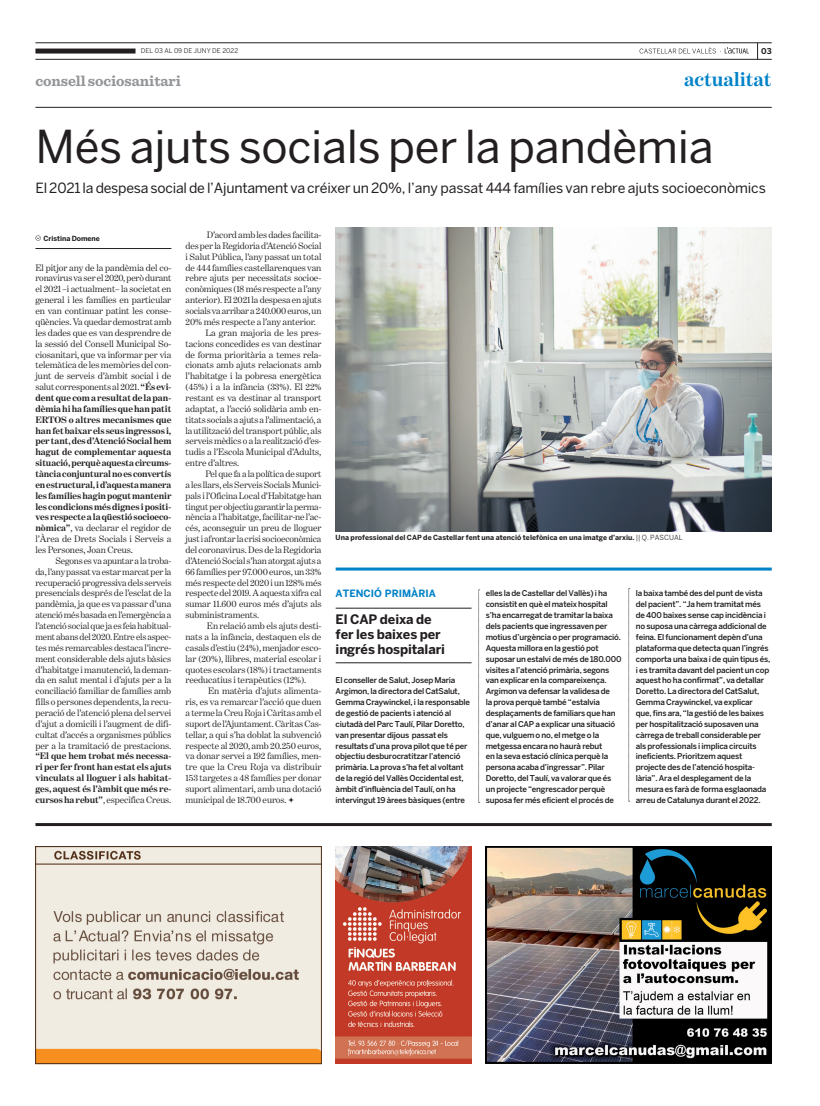
<style>
.page{position:relative;width:820px;height:1106px;background:#fff}
.page>*{position:absolute;margin:0;border:0;box-sizing:border-box;transform-origin:0 0}
._01_Titular_pàgina{font:45px "Benton Sans";letter-spacing:-.005em;color:#231f20}
.t1{font:700 20px "Benton Modern One";letter-spacing:-.005em;color:#0082c8}
.t2{font:700 15px "Sentinel";letter-spacing:-.005em;color:#939598}
._10_Entradeta{font:14px "Benton Sans";letter-spacing:-.015em;color:#231f20}
._07_Titular_despiece{font:700 13px/15px "Benton Sans";letter-spacing:-.01em;color:#231f20}
._00_Parrafo_básico_s{font:700 10px "Benton Sans";letter-spacing:.005em;color:#0082c8}
.t3{font:9.5px/10.9px "Benton Modern One";letter-spacing:-.01em;color:#231f20;text-align:justify}
._09_Despiece{font:500 8px/10.9px "Benton Sans";letter-spacing:-.025em;color:#231f20}
.t4{font:700 8px "Benton Sans";color:#231f20}
._11_Peu_foto{font:700 7px "Benton Sans";color:#231f20}
._12_Nom_redactor{font:700 7px "Benton Sans";letter-spacing:-.01em;color:#231f20}
.t5{font:6.5px "Benton Sans";letter-spacing:.005em;color:#231f20}
.s1{font-weight:700}
.s2{font-weight:400}
</style>
<div class="page">
<svg style="left:757px;top:44px;width:1px;height:15px"></svg>
<svg style="left:639px;top:47px;width:109px;height:7px"></svg>
<hr style="left:35px;top:107px;width:736px;height:1px;background:#231f20">
<hr style="left:35px;top:43px;width:736px;height:1px;background:#231f20">
<hr style="left:35px;top:59px;width:736px;height:1px;background:#231f20">
<div style="left:35px;top:49px;width:100px;height:5px;background:#231f20"></div>
<img style="left:35px;top:846px;width:286px;height:219px">
<img style="left:335px;top:846px;width:136px;height:217px">
<img style="left:485px;top:846px;width:286px;height:217px">
<hr style="left:35px;top:823px;width:736px;height:3px;background:#231f20">
<img style="left:335px;top:227px;width:436px;height:304px">
<hr style="left:335px;top:567px;width:436px;height:3px;background:#0082c8">
<hr style="left:335px;top:608px;width:136px;height:1px;background:#231f20">
<hr style="left:335px;top:662px;width:136px;height:1px;background:#231f20">
<svg style="left:288px;top:797px;width:6px;height:5px"></svg>
<svg style="left:478px;top:589px;width:1px;height:214px"></svg>
<svg style="left:35px;top:235px;width:6px;height:6px"></svg>
<hr style="left:35px;top:248px;width:136px;height:1px;background:#231f20">
<svg style="left:628px;top:588px;width:1px;height:214px"></svg>
<p class="t5" style="left:141px;top:47px;width:99px">DEL 03 AL 09 DE JUNY DE 2022</p>
<p class="t4" style="left:760px;top:46px;width:12px">03</p>
<p class="t2" style="left:35px;top:69px;width:147px">consell sociosanitari</p>
<p class="t1" style="left:684px;top:68px;width:89px">actualitat</p>
<p class="_01_Titular_pàgina" style="left:35px;top:120px;width:679px">Més ajuts socials per la pandèmia</p>
<p class="_10_Entradeta" style="left:35px;top:180px;width:731px">El 2021 la despesa social de l’Ajuntament va créixer un 20%, l’any passat 444 famílies van rebre ajuts socioeconòmics</p>
<p class="_12_Nom_redactor" style="left:43px;top:234px;width:58px">Cristina Domene</p>
<p class="t3" style="left:185px;top:229px;width:137px;text-indent:21px">D’acord amb les dades facilita&shy;des per la Regidoria d’Atenció Social i Salut Pública, l’any passat un total de 444 famílies castellarenques van rebre ajuts per necessitats socioe&shy;conòmiques (18 més respecte a l’any anterior). El 2021 la despesa en ajuts socials va arribar a 240.000 euros, un 20% més respecte a l’any anterior.</p>
<p class="t3" style="left:185px;top:327px;width:137px;text-indent:20px">La gran majoria de les pres&shy;tacions concedides es van destinar de forma prioritària a temes rela&shy;cionats amb ajuts relacionats amb l’habitatge i la pobresa energètica (45%) i a la infància (33%). El 22% restant es va destinar al transport adaptat, a l’acció solidària amb en&shy;titats socials a ajuts a l’alimentació, a la utilització del transport públic, als serveis mèdics o a la realització d’es&shy;tudis a l’Escola Municipal d’Adults, entre d’altres.</p>
<p class="t3" style="left:185px;top:468px;width:137px;text-indent:20px">Pel que fa a la política de suport a les llars, els Serveis Socials Munici&shy;pals i l’Oficina Local d’Habitatge han tingut per objectiu garantir la perma&shy;nència a l’habitatge, facilitar-ne l’ac&shy;cés, aconseguir un preu de lloguer just i afrontar la crisi socioeconòmica del coronavirus. Des de la Regidoria d’Atenció Social s’han atorgat ajuts a 66 famílies per 97.000 euros, un 33% més respecte del 2020 i un 128% més respecte del 2019. A aquesta xifra cal sumar 11.600 euros més d’ajuts als subministraments.</p>
<p class="t3" style="left:185px;top:620px;width:137px;text-indent:21px">En relació amb els ajuts desti&shy;nats a la infància, destaquen els de casals d’estiu (24%), menjador esco&shy;lar (20%), llibres, material escolar i quotes escolars (18%) i tractaments reeducatius i terapèutics (12%).</p>
<p class="t3" style="left:185px;top:685px;width:137px;text-indent:23px">En matèria d’ajuts alimenta&shy;ris, es va remarcar l’acció que duen a terme la Creu Roja i Càritas amb el suport de l’Ajuntament. Càritas Cas&shy;tellar, a qui s’ha doblat la subvenció respecte al 2020, amb 20.250 euros, va donar servei a 192 famílies, men&shy;tre que la Creu Roja va distribuir 153 targetes a 48 famílies per donar suport alimentari, amb una dotació municipal de 18.700 euros.</p>
<p class="t3" style="left:35px;top:262px;width:137px">El pitjor any de la pandèmia del co&shy;ronavirus va ser el 2020, però durant el 2021 –i actualment– la societat en general i les famílies en particular en van continuar patint les conse&shy;qüències. Va quedar demostrat amb les dades que es van desprendre de la sessió del Consell Municipal So&shy;ciosanitari, que va informar per via telemàtica de les memòries del con&shy;junt de serveis d’àmbit social i de salut corresponents al 2021. <span class="s1">“És evi&shy;dent que com a resultat de la pan&shy;dèmia hi ha famílies que han patit ERTOS o altres mecanismes que han fet baixar els seus ingressos i, per tant, des d’Atenció Social hem hagut de complementar aquesta situació, perquè aquesta circums&shy;tància conjuntural no es convertís en estructural, i d’aquesta manera les famílies hagin pogut mantenir les condicions més dignes i positi&shy;ves respecte a la qüestió socioeco&shy;nòmica”</span>, va declarar el regidor de l’Àrea de Drets Socials i Serveis a les Persones, Joan Creus.</p>
<p class="t3" style="left:35px;top:555px;width:137px;text-indent:20px">Segons es va apuntar a la troba&shy;da, l’any passat va estar marcat per la recuperació progressiva dels serveis presencials després de l’esclat de la pandèmia, ja que es va passar d’una atenció més basada en l’emergència a l’atenció social que ja es feia habitual&shy;ment abans del 2020. Entre els aspec&shy;tes més remarcables destaca l’incre&shy;ment considerable dels ajuts bàsics d’habitatge i manutenció, la deman&shy;da en salut mental i d’ajuts per a la conciliació familiar de famílies amb fills o persones dependents, la recu&shy;peració de l’atenció plena del servei d’ajut a domicili i l’augment de difi&shy;cultat d’accés a organismes públics per a la tramitació de prestacions. <span class="s1">“El que hem trobat més necessa&shy;ri per fer front han estat els ajuts vinculats al lloguer i als habitat&shy;ges, aquest és l’àmbit que més re&shy;cursos ha rebut”</span>, especifica Creus.</p>
<p class="_11_Peu_foto" style="left:335px;top:533px;width:348px">Una professional del CAP de Castellar fent una atenció telefònica en una imatge d’arxiu. <span class="s2">|| Q. PASCUAL</span></p>
<p class="_00_Parrafo_básico_s" style="left:335px;top:587px;width:102px">ATENCIÓ PRIMÀRIA</p>
<p class="_07_Titular_despiece" style="left:335px;top:611px;width:111px">El CAP deixa de fer les baixes per ingrés hospitalari</p>
<p class="_09_Despiece" style="left:335px;top:675px;width:136px">El conseller de Salut, Josep Maria Argimon, la directora del CatSalut, Gemma Craywinckel, i la responsable de gestió de pacients i atenció al ciutadà del Parc Taulí, Pilar Doretto, van presentar dijous passat els resultats d’una prova pilot que té per objectiu desburocratitzar l’atenció primària. La prova s’ha fet al voltant de la regió del Vallès Occidental est, àmbit d’influència del Taulí, on ha intervingut 19 àrees bàsiques (entre</p>
<p class="_09_Despiece" style="left:485px;top:588px;width:137px">elles la de Castellar del Vallès) i ha consistit en què el mateix hospital s’ha encarregat de tramitar la baixa dels pacients que ingressaven per motius d’urgència o per programació.<br>Aquesta millora en la gestió pot suposar un estalvi de més de 180.000 visites a l’atenció primària, segons van explicar en la compareixença.</p>
<p class="_09_Despiece" style="left:485px;top:685px;width:131px">Argimon va defensar la validesa de la prova perquè també “estalvia desplaçaments de familiars que han d’anar al CAP a explicar una situació que, vulguem o no, el metge o la metgessa encara no haurà rebut<br>en la seva estació clínica perquè la persona acaba d’ingressar”. Pilar Doretto, del Taulí, va valorar que és un projecte “engrescador perquè suposa fer més eficient el procés de</p>
<p class="_09_Despiece" style="left:635px;top:588px;width:136px">la baixa també des del punt de vista del pacient”. “Ja hem tramitat més de 400 baixes sense cap incidència i no suposa una càrrega addicional de feina. El funcionament depèn d’una plataforma que detecta quan l’ingrés comporta una baixa i de quin tipus és, i es tramita davant del pacient un cop aquest ho ha confirmat”, va detallar Doretto. La directora del CatSalut, Gemma Craywinckel, va explicar que, fins ara, “la gestió de les baixes per hospitalització suposaven una càrrega de treball considerable per als professionals i implica circuits ineficients. Prioritzem aquest projecte des de l’atenció hospita&shy;lària”. Ara el desplegament de la mesura es farà de forma esglaonada arreu de Catalunya durant el 2022.</p>
</div>
